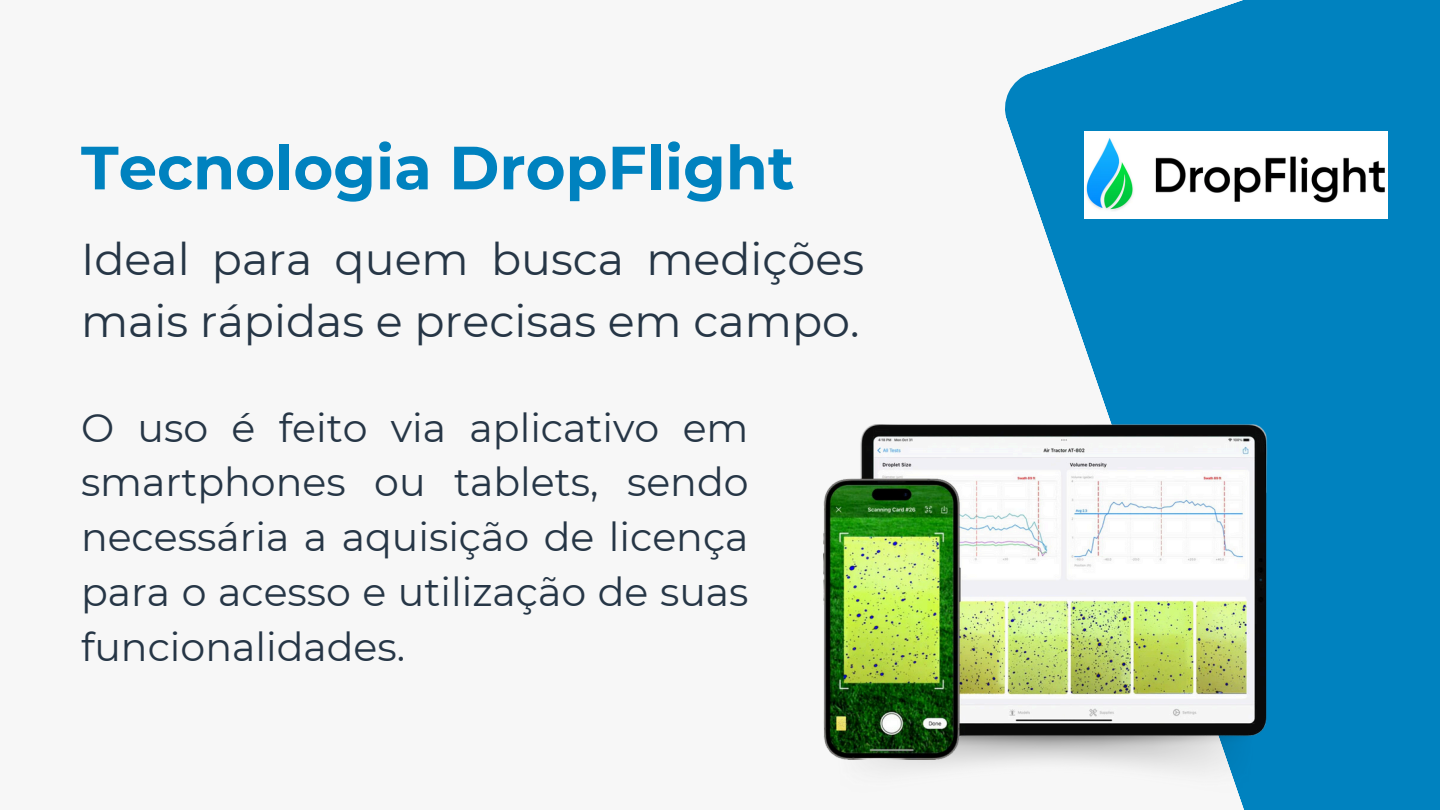
<style>
.page{position:relative;width:1440px;height:810px;background:#f7f7f7}
.page>*{position:absolute;margin:0;border:0;box-sizing:border-box;transform-origin:0 0}
.t1{font:700 60.9px "Montserrat";color:#0082bf}
.t2{font:44.5px/62.2px "Montserrat";color:#263646}
.t3{font:39.5px/54.8px "Montserrat";color:#263646;text-align:justify}
</style>
<div class="page">
<svg style="left:1005px;top:0;width:435px;height:810px;background:#2191c6"></svg>
<img style="left:869px;top:760px;width:386px;height:34px">
<img style="left:823px;top:424px;width:445px;height:336px">
<img style="left:1084px;top:132px;width:303px;height:86px">
<p class="t1" style="left:81px;top:130px;width:715px">Tecnologia DropFlight</p>
<h1 class="t2" style="left:81px;top:228px;width:785px">Ideal para quem busca medições mais rápidas e precisas em campo.</h1>
<h2 class="t3" style="left:81px;top:400px;width:669px">O uso é feito via aplicativo em smartphones ou tablets, sendo necessária a aquisição de licença para o acesso e utilização de suas funcionalidades.</h2>
</div>
